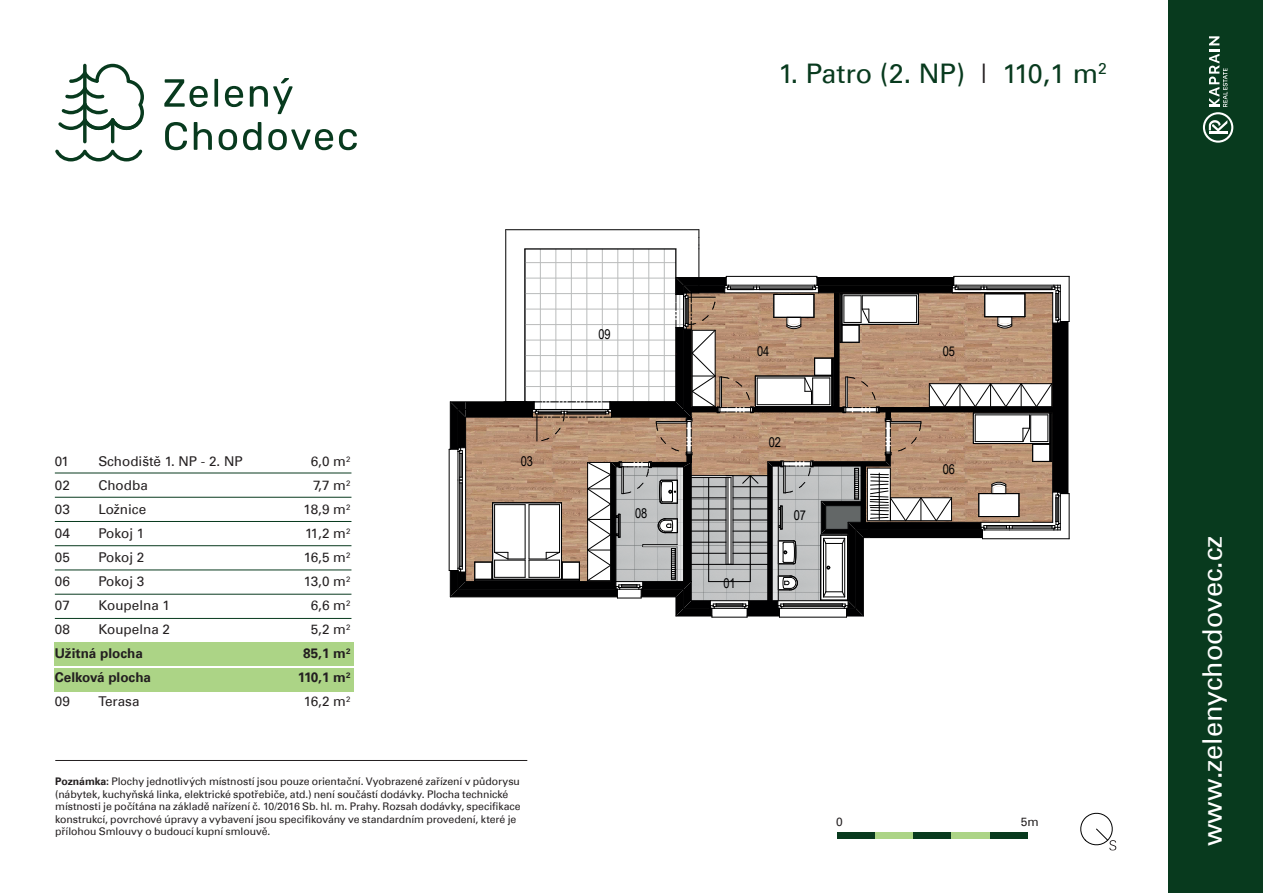
<style>
.page{position:relative;width:1263px;height:893px;background:#fff}
.page>*{position:absolute;margin:0;border:0;box-sizing:border-box;transform-origin:0 0}
.t1{font:27px "Univers Com 55 Roman";color:#fff}
.t2{font:27px "Univers Com 55 Roman";color:#083a1e}
.t3{font:13.5px "Univers Com 55 Roman";color:#231f20}
.t4{font:700 13.5px "Univers Com 65";color:#231f20}
.t5{font:13.5px "Arial Narrow";color:#000001}
.t6{font:12px "Univers Com 55 Roman";color:#231f20}
.t7{font:10.5px/12.6px "Univers Com 55 Roman";letter-spacing:-.005em;color:#231f20}
.s1{font-family:"Univers Com 45";font-weight:300;color:#231f20}
.s2{font-family:"Univers Com 65";font-weight:700}
</style>
<div class="page">
<svg style="left:55px;top:149px;width:87px;height:12px"></svg>
<hr style="left:111px;top:118px;width:3px;height:25px;background:#083a1e;border-radius:2px">
<svg style="left:83px;top:64px;width:4px;height:79px"></svg>
<svg style="left:58px;top:64px;width:86px;height:66px"></svg>
<svg style="left:164px;top:79px;width:44px;height:28px"></svg>
<svg style="left:214px;top:79px;width:4px;height:28px"></svg>
<svg style="left:225px;top:86px;width:18px;height:21px"></svg>
<svg style="left:250px;top:78px;width:43px;height:36px"></svg>
<svg style="left:165px;top:122px;width:22px;height:28px"></svg>
<svg style="left:194px;top:122px;width:18px;height:28px"></svg>
<svg style="left:219px;top:129px;width:18px;height:21px"></svg>
<svg style="left:243px;top:122px;width:18px;height:28px"></svg>
<svg style="left:268px;top:129px;width:65px;height:21px"></svg>
<svg style="left:339px;top:129px;width:18px;height:21px"></svg>
<div style="left:1168px;top:0;width:95px;height:893px;background:#083a1e"></div>
<svg style="left:1203px;top:36px;width:30px;height:107px"></svg>
<hr style="left:55px;top:760px;width:472px;height:1px;background:#231f20">
<div style="left:54px;top:642px;width:299px;height:24px;background:#acd486"></div>
<div style="left:54px;top:668px;width:299px;height:23px;background:#acd486"></div>
<hr style="left:55px;top:473px;width:296px;height:1px;background:#083a1e">
<hr style="left:55px;top:497px;width:296px;height:1px;background:#083a1e">
<hr style="left:55px;top:521px;width:296px;height:1px;background:#083a1e">
<hr style="left:55px;top:545px;width:296px;height:1px;background:#083a1e">
<hr style="left:55px;top:570px;width:296px;height:1px;background:#083a1e">
<hr style="left:55px;top:594px;width:296px;height:1px;background:#083a1e">
<hr style="left:55px;top:618px;width:296px;height:1px;background:#083a1e">
<div style="left:837px;top:832px;width:38px;height:6px;background:#083a1e"></div>
<div style="left:875px;top:832px;width:38px;height:6px;background:#acd486"></div>
<div style="left:913px;top:832px;width:39px;height:6px;background:#083a1e"></div>
<div style="left:990px;top:832px;width:38px;height:6px;background:#083a1e"></div>
<div style="left:952px;top:832px;width:38px;height:6px;background:#acd486"></div>
<svg style="left:1080px;top:812px;width:36px;height:39px"></svg>
<hr style="left:506px;top:229px;width:193px;height:1px;background:#000001">
<hr style="left:1069px;top:276px;width:1px;height:45px;background:#000001">
<hr style="left:779px;top:617px;width:67px;height:1px;background:#000001">
<hr style="left:1069px;top:494px;width:1px;height:45px;background:#000001">
<hr style="left:712px;top:617px;width:35px;height:1px;background:#000001">
<svg style="left:449px;top:230px;width:620px;height:387px"></svg>
<h1 class="t2" style="left:778px;top:57px;width:330px">1. Patro (2. NP) <span class="s1">I</span> 110,1 m<sup>2</sup></h1>
<p class="t3" style="left:55px;top:453px;width:16px">01</p>
<p class="t3" style="left:98px;top:453px;width:146px">Schodiště 1. NP - 2. NP</p>
<p class="t3" style="left:311px;top:453px;width:41px">6,0 m<sup>2</sup></p>
<p class="t3" style="left:55px;top:477px;width:17px">02</p>
<p class="t3" style="left:98px;top:477px;width:51px">Chodba</p>
<p class="t3" style="left:313px;top:477px;width:39px">7,7 m<sup>2</sup></p>
<p class="t3" style="left:55px;top:501px;width:17px">03</p>
<p class="t3" style="left:98px;top:501px;width:49px">Ložnice</p>
<p class="t3" style="left:303px;top:501px;width:48px">18,9 m<sup>2</sup></p>
<p class="t3" style="left:55px;top:525px;width:17px">04</p>
<p class="t3" style="left:98px;top:525px;width:48px">Pokoj 1</p>
<p class="t3" style="left:305px;top:525px;width:47px">11,2 m<sup>2</sup></p>
<p class="t3" style="left:55px;top:549px;width:17px">05</p>
<p class="t3" style="left:98px;top:549px;width:48px">Pokoj 2</p>
<p class="t3" style="left:304px;top:549px;width:48px">16,5 m<sup>2</sup></p>
<p class="t3" style="left:55px;top:573px;width:17px">06</p>
<p class="t3" style="left:98px;top:573px;width:48px">Pokoj 3</p>
<p class="t3" style="left:304px;top:573px;width:48px">13,0 m<sup>2</sup></p>
<p class="t3" style="left:55px;top:597px;width:17px">07</p>
<p class="t3" style="left:98px;top:597px;width:73px">Koupelna 1</p>
<p class="t3" style="left:311px;top:597px;width:41px">6,6 m<sup>2</sup></p>
<p class="t3" style="left:55px;top:621px;width:17px">08</p>
<p class="t3" style="left:98px;top:621px;width:73px">Koupelna 2</p>
<p class="t3" style="left:311px;top:621px;width:41px">5,2 m<sup>2</sup></p>
<p class="t4" style="left:55px;top:646px;width:90px">Užitná plocha</p>
<p class="t4" style="left:303px;top:646px;width:49px">85,1 m<sup>2</sup></p>
<p class="t4" style="left:55px;top:670px;width:98px">Celková plocha</p>
<p class="t4" style="left:298px;top:670px;width:54px">110,1 m<sup>2</sup></p>
<p class="t3" style="left:55px;top:693px;width:17px">09</p>
<p class="t3" style="left:98px;top:693px;width:43px">Terasa</p>
<p class="t3" style="left:304px;top:693px;width:48px">16,2 m<sup>2</sup></p>
<p class="t5" style="left:521px;top:451px;width:14px">03</p>
<p class="t7" style="left:55px;top:775px;width:467px"><span class="s2">Poznámka:</span> Plochy jednotlivých místností jsou pouze orientační. Vyobrazené zařízení v půdorysu (nábytek, kuchyňská linka, elektrické spotřebiče, atd.) není součástí dodávky. Plocha technické místnosti je počítána na základě nařízení č. 10/2016 Sb. hl. m. Prahy. Rozsah dodávky, specifikace konstrukcí, povrchové úpravy a vybavení jsou specifikovány ve standardním provedení, které je přílohou Smlouvy o budoucí kupní smlouvě.</p>
<p class="t5" style="left:598px;top:324px;width:14px">09</p>
<p class="t5" style="left:635px;top:504px;width:14px">08</p>
<p class="t5" style="left:757px;top:341px;width:14px">04</p>
<p class="t5" style="left:943px;top:341px;width:14px">05</p>
<p class="t5" style="left:723px;top:573px;width:14px">01</p>
<p class="t5" style="left:769px;top:432px;width:14px">02</p>
<p class="t5" style="left:794px;top:505px;width:14px">07</p>
<p class="t5" style="left:943px;top:459px;width:14px">06</p>
<p class="t6" style="left:836px;top:814px;width:8px">0</p>
<p class="t6" style="left:1021px;top:814px;width:19px">5m</p>
<h1 class="t1" style="left:1196px;top:846px;width:312px;rotate:-90deg">www.zelenychodovec.cz</h1>
</div>
